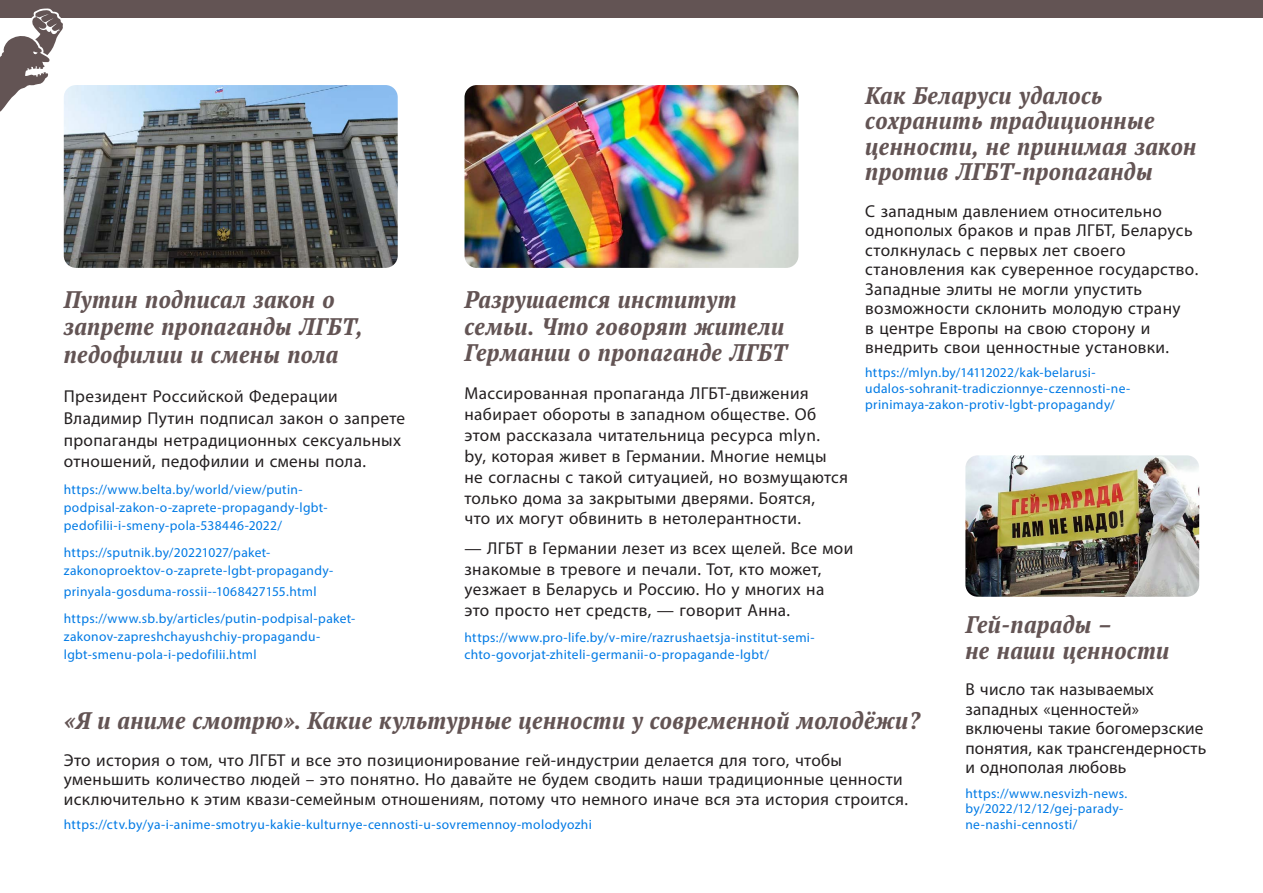
<style>
.page{position:relative;width:1263px;height:893px;background:#fff}
.page>*{position:absolute;margin:0;border:0;box-sizing:border-box;transform-origin:0 0}
.t1{font:italic 700 condensed 24px/25.5px "PT Serif Pro";letter-spacing:.025em;color:#635454}
.t2{font:17.25px/19.5px "Myriad Pro";letter-spacing:.02em;color:#231f20}
.t3{font:13.5px/15.8px "Myriad Pro";letter-spacing:.025em;color:#007ae5}
</style>
<div class="page">
<div style="left:0;top:0;width:1263px;height:17px;background:#635454"></div>
<svg style="left:0;top:8px;width:64px;height:104px"></svg>
<img style="left:64px;top:85px;width:334px;height:183px">
<img style="left:464px;top:85px;width:334px;height:183px">
<img style="left:965px;top:455px;width:234px;height:142px">
<h1 class="t1" style="left:865px;top:82px;width:332px">Как Беларуси удалось сохранить традиционные ценности, не принимая закон против ЛГБТ-пропаганды</h1>
<p class="t2" style="left:865px;top:201px;width:335px">С западным давлением относительно однополых браков и прав ЛГБТ, Беларусь столкнулась с первых лет своего становления как суверенное государство.<br>Западные элиты не могли упустить возможности склонить молодую страну<br>в центре Европы на свою сторону и внедрить свои ценностные установки.</p>
<p class="t3" style="left:865px;top:365px;width:267px">https://mlyn.by/14112022/kak-belarusi&shy;udalos-sohranit-tradiczionnye-czennosti-ne&shy;prinimaya-zakon-protiv-lgbt-propagandy/</p>
<h1 class="t1" style="left:64px;top:285px;width:301px;line-height:27.8px">Путин подписал закон о запрете пропаганды ЛГБТ, педофилии и смены пола</h1>
<p class="t2" style="left:64px;top:385px;width:343px;line-height:21.8px">Президент Российской Федерации Владимир Путин подписал закон о запрете пропаганды нетрадиционных сексуальных отношений, педофилии и смены пола.</p>
<p class="t3" style="left:64px;top:480px;width:265px;line-height:18px">https://www.belta.by/world/view/putin&shy;podpisal-zakon-o-zaprete-propagandy-lgbt&shy;pedofilii-i-smeny-pola-538446-2022/</p>
<p class="t3" style="left:64px;top:543px;width:271px;line-height:18px">https://sputnik.by/20221027/paket&shy;zakonoproektov-o-zaprete-lgbt-propagandy-</p>
<p class="t3" style="left:64px;top:578px;width:293px;line-height:26.5px">prinyala-gosduma-rossii--1068427155.html https://www.sb.by/articles/putin-podpisal-paket-</p>
<p class="t3" style="left:64px;top:627px;width:258px;line-height:18px">zakonov-zapreshchayushchiy-propagandu&shy;lgbt-smenu-pola-i-pedofilii.html</p>
<h1 class="t1" style="left:464px;top:285px;width:324px;line-height:26.8px">Разрушается институт семьи. Что говорят жители<br>Германии о пропаганде ЛГБТ</h1>
<p class="t2" style="left:464px;top:383px;width:385px;line-height:20.9px">Массированная пропаганда ЛГБТ-движения набирает обороты в западном обществе. Об этом рассказала читательница ресурса mlyn.<br>by, которая живет в Германии. Многие немцы не согласны с такой ситуацией, но возмущаются только дома за закрытыми дверями. Боятся,<br>что их могут обвинить в нетолерантности.</p>
<p class="t2" style="left:464px;top:537px;width:390px;line-height:20.9px">— ЛГБТ в Германии лезет из всех щелей. Все мои знакомые в тревоге и печали. Тот, кто может, уезжает в Беларусь и Россию. Но у многих на это просто нет средств, — говорит Анна.</p>
<p class="t3" style="left:464px;top:629px;width:352px;line-height:17.1px">https://www.pro-life.by/v-mire/razrushaetsja-institut-semi&shy;chto-govorjat-zhiteli-germanii-o-propagande-lgbt/</p>
<h1 class="t1" style="left:965px;top:612px;width:205px">Гей-парады –<br>не наши ценности</h1>
<p class="t2" style="left:965px;top:680px;width:242px">В число так называемых западных «ценностей» включены такие богомерзские понятия, как трансгендерность и однополая любовь</p>
<p class="t3" style="left:965px;top:785px;width:163px">https://www.nesvizh-news. by/2022/12/12/gej-parady&shy;ne-nashi-cennosti/</p>
<h1 class="t1" style="left:64px;top:708px;width:857px">«Я и аниме смотрю». Какие культурные ценности у современной молодёжи?</h1>
<p class="t2" style="left:64px;top:750px;width:846px">Это история о том, что ЛГБТ и все это позиционирование гей-индустрии делается для того, чтобы уменьшить количество людей – это понятно. Но давайте не будем сводить наши традиционные ценности исключительно к этим квази-семейным отношениям, потому что немного иначе вся эта история строится.</p>
<p class="t3" style="left:64px;top:817px;width:530px">https://ctv.by/ya-i-anime-smotryu-kakie-kulturnye-cennosti-u-sovremennoy-molodyozhi</p>
</div>
